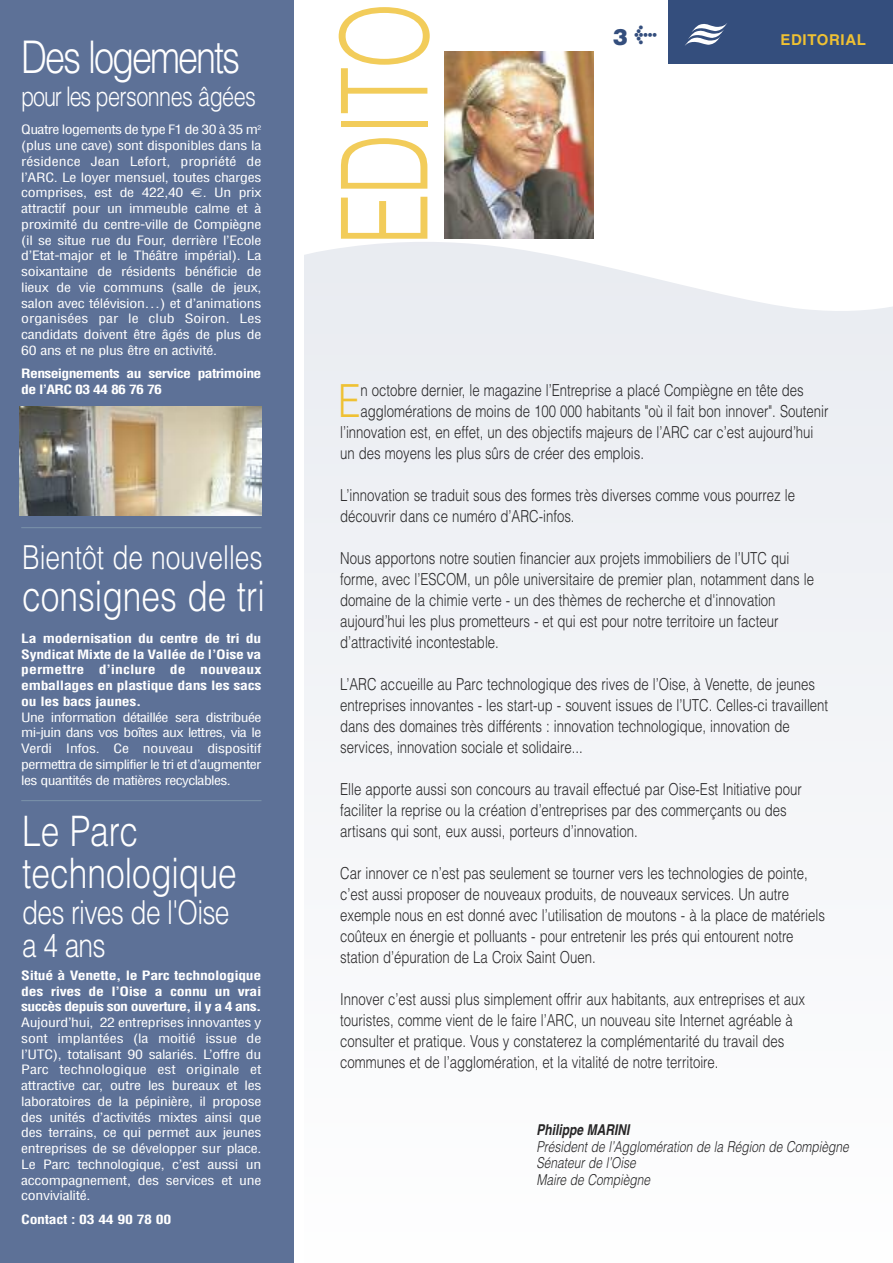
<style>
.page{position:relative;width:893px;height:1263px;background:#fff}
.page>*{position:absolute;margin:0;border:0;box-sizing:border-box;transform-origin:0 0}
.t1{font:300 120.15px "Helvetica";letter-spacing:-.03em;color:rgb(239 193 51/.81);scale:.71 1}
.t2{font:300 45.6px "Helvetica";color:#efc133;scale:.8 1}
.t3{font:300 45px "Helvetica";letter-spacing:-.055em;color:#fff;scale:.8 1}
.t4{font:300 42px/42px "Helvetica";color:#fff;scale:.8 1}
.t5{font:300 33px/33px "Helvetica";letter-spacing:-.03em;color:#fff;scale:.8 1}
.t6{font:300 33px "Helvetica";color:#fff;scale:.8 1}
.t7{font:300 27px "Helvetica";letter-spacing:-.03em;color:#fff;scale:.8 1}
.t8{font:900 22.5px "Helvetica";color:#344e7d}
.t9{font:300 16.5px/21px "Helvetica";color:#272627;scale:.8 1}
.t10{font:italic 300 15px/16.5px "Helvetica";color:#272627;scale:.8 1}
.t11{font:italic 700 15px "Helvetica";color:#272627;scale:.8 1}
.t12{font:700 15px "Helvetica";letter-spacing:.045em;color:#efc133}
.t13{font:condensed 12.6px/15.8px "Helvetica";letter-spacing:-.02em;color:#fff;text-align:justify;scale:1.25 1}
.t14{font:700 condensed 12.6px/15.8px "Helvetica";letter-spacing:-.02em;color:#fff;text-align:justify;scale:1.25 1}
.t15{font:700 condensed 12.6px/15.8px "Helvetica";letter-spacing:-.045em;color:#fff;scale:1.25 1}
.s1{font-family:"Euro Sans";font-stretch:normal}
</style>
<div class="page">
<div style="left:304px;top:238px;width:589px;height:1025px;background:#f4f6f8"></div>
<svg style="left:293px;top:204px;width:600px;height:136px;fill:#ebedf2"></svg>
<img style="left:445px;top:52px;width:148px;height:187px">
<div style="left:668px;top:0;width:225px;height:64px;background:#344e7d"></div>
<svg style="left:685px;top:23px;width:42px;height:23px"></svg>
<div style="left:0;top:0;width:293px;height:1263px;background:#5d7197"></div>
<hr style="left:21px;top:527px;width:240px;height:1px;background:#7c94ab">
<hr style="left:21px;top:800px;width:240px;height:1px;background:#7c94ab">
<img style="left:20px;top:406px;width:241px;height:110px">
<h3 class="t3" style="left:21px;top:31px;width:275px">Des logements</h3>
<h3 class="t7" style="left:21px;top:81px;width:295px">pour les personnes âgées</h3>
<p class="t13" style="left:21px;top:123px;width:194px">Quatre logements de type F1 de 30 à 35 m<sup>2 </sup>(plus une cave) sont disponibles dans la résidence Jean Lefort, propriété de l’ARC. Le loyer mensuel, toutes charges comprises, est de 422,40 <span class="s1">€</span>. Un prix attractif pour un immeuble calme et à proximité du centre-ville de Compiègne (il se situe rue du Four, derrière l’Ecole d’Etat-major et le Théâtre impérial). La soixantaine de résidents bénéficie de lieux de vie communs (salle de jeux, salon avec télévision…) et d’animations organisées par le club Soiron. Les candidats doivent être âgés de plus de 60 ans et ne plus être en activité.</p>
<p class="t15" style="left:21px;top:367px;width:194px">Renseignements au service patrimoine de l’ARC 03 44 86 76 76</p>
<h3 class="t6" style="left:22px;top:539px;width:302px">Bientôt de nouvelles</h3>
<h3 class="t4" style="left:22px;top:576px;width:305px">consignes de tri</h3>
<p class="t14" style="left:21px;top:631px;width:194px">La modernisation du centre de tri du Syndicat Mixte de la Vallée de l’Oise va permettre d’inclure de nouveaux emballages en plastique dans les sacs ou les bacs jaunes.</p>
<p class="t13" style="left:21px;top:710px;width:194px">Une information détaillée sera distribuée mi-juin dans vos boîtes aux lettres, via le Verdi Infos. Ce nouveau dispositif permettra de simplifier le tri et d’augmenter les quantités de matières recyclables.</p>
<h3 class="t4" style="left:22px;top:810px;width:270px">Le Parc technologique</h3>
<h3 class="t5" style="left:22px;top:896px;width:261px">des rives de l'Oise a 4 ans</h3>
<p class="t14" style="left:21px;top:968px;width:194px">Situé à Venette, le Parc technologique des rives de l’Oise a connu un vrai succès depuis son ouverture, il y a 4 ans.</p>
<p class="t13" style="left:21px;top:1015px;width:194px">Aujourd’hui, 22 entreprises innovantes y sont implantées (la moitié issue de l’UTC), totalisant 90 salariés. L’offre du Parc technologique est originale et attractive car, outre les bureaux et les laboratoires de la pépinière, il propose des unités d’activités mixtes ainsi que des terrains, ce qui permet aux jeunes entreprises de se développer sur place.<br>Le Parc technologique, c’est aussi un accompagnement, des services et une convivialité.</p>
<p class="t14" style="left:21px;top:1212px;width:121px">Contact : 03 44 90 78 00</p>
<h1 class="t1" style="left:316px;top:246px;width:344px;rotate:-90deg">EDITO</h1>
<h3 class="t8" style="left:613px;top:24px;width:46px">3 <sup>&lt;</sup></h3>
<p class="t12" style="left:780px;top:34px;width:87px">EDITORIAL</p>
<h2 class="t2" style="left:338px;top:375px;width:29px">E</h2>
<p class="t9" style="left:360px;top:380px;width:556px">n octobre dernier, le magazine l’Entreprise a placé Compiègne en tête des</p>
<p class="t9" style="left:360px;top:401px;width:586px">agglomérations de moins de 100 000 habitants "où il fait bon innover". Soutenir</p>
<p class="t9" style="left:340px;top:422px;width:593px">l’innovation est, en effet, un des objectifs majeurs de l’ARC car c’est aujourd’hui</p>
<p class="t9" style="left:340px;top:443px;width:381px">un des moyens les plus sûrs de créer des emplois.</p>
<p class="t9" style="left:340px;top:485px;width:570px">L’innovation se traduit sous des formes très diverses comme vous pourrez le découvrir dans ce numéro d’ARC-infos.</p>
<p class="t9" style="left:340px;top:548px;width:594px">Nous apportons notre soutien financier aux projets immobiliers de l’UTC qui forme, avec l’ESCOM, un pôle universitaire de premier plan, notamment dans le domaine de la chimie verte - un des thèmes de recherche et d'innovation aujourd’hui les plus prometteurs - et qui est pour notre territoire un facteur d’attractivité incontestable.</p>
<p class="t9" style="left:340px;top:674px;width:612px">L’ARC accueille au Parc technologique des rives de l’Oise, à Venette, de jeunes entreprises innovantes - les start-up - souvent issues de l’UTC. Celles-ci travaillent dans des domaines très différents : innovation technologique, innovation de services, innovation sociale et solidaire...</p>
<p class="t9" style="left:340px;top:779px;width:579px">Elle apporte aussi son concours au travail effectué par Oise-Est Initiative pour faciliter la reprise ou la création d’entreprises par des commerçants ou des artisans qui sont, eux aussi, porteurs d’innovation.</p>
<p class="t9" style="left:340px;top:863px;width:608px">Car innover ce n’est pas seulement se tourner vers les technologies de pointe, c’est aussi proposer de nouveaux produits, de nouveaux services. Un autre exemple nous en est donné avec l’utilisation de moutons - à la place de matériels coûteux en énergie et polluants - pour entretenir les prés qui entourent notre station d’épuration de La Croix Saint Ouen.</p>
<p class="t9" style="left:340px;top:989px;width:583px">Innover c’est aussi plus simplement offrir aux habitants, aux entreprises et aux touristes, comme vient de le faire l’ARC, un nouveau site Internet agréable à consulter et pratique. Vous y constaterez la complémentarité du travail des communes et de l’agglomération, et la vitalité de notre territoire.</p>
<p class="t11" style="left:536px;top:1124px;width:118px">Philippe MARINI</p>
<p class="t10" style="left:536px;top:1138px;width:392px">Président de l’Agglomération de la Région de Compiègne<br>Sénateur de l’Oise<br>Maire de Compiègne</p>
</div>
